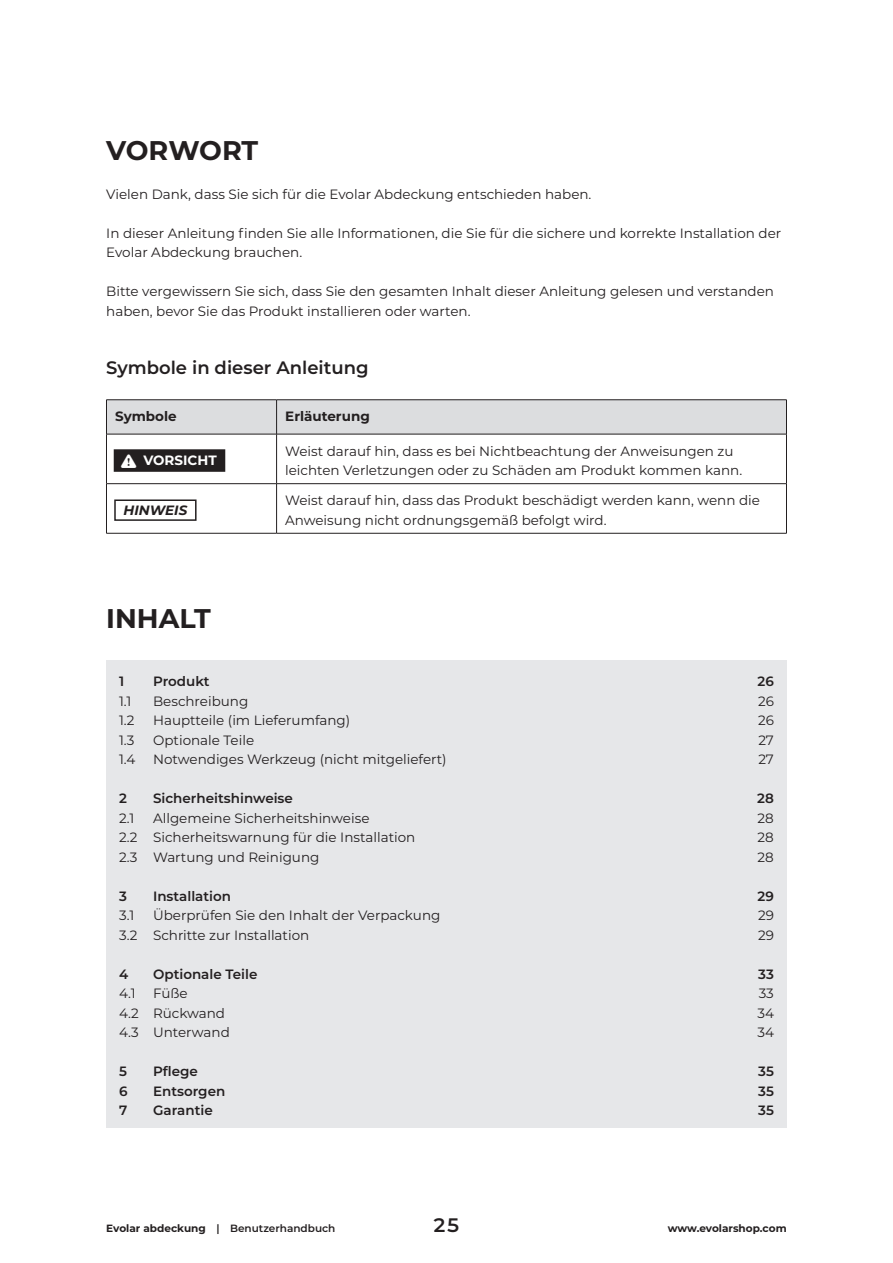
<style>
.page{position:relative;width:893px;height:1263px;background:#fff}
.page>*{position:absolute;margin:0;border:0;box-sizing:border-box;transform-origin:0 0}
.heading_1{font:700 27px "Montserrat";color:#231f20}
.t1{font:600 19.5px "Montserrat";color:#231f20}
.heading_2{font:600 18px "Montserrat";color:#231f20}
.body_1_VarA{font:13.5px/19.5px "Montserrat";color:#231f20}
.body_2{font:13.5px/19.5px "Montserrat";color:#231f20}
.t2{font:600 13.5px "Montserrat";color:#231f20}
.body_4{font:700 13.5px "Montserrat";color:#231f20}
.t3{font:700 13.5px "Montserrat";color:#fff}
.warning_4_VarA{font:italic 700 13.5px "Montserrat";color:#231f20}
.t4{font:600 10.5px "Montserrat";color:#231f20}
.t5{font:700 10.5px "Montserrat";color:#231f20}
.s1{font-weight:700}
</style>
<div class="page">
<div style="left:107px;top:400px;width:679px;height:34px;background:#dcdddf"></div>
<hr style="left:276px;top:400px;width:1px;height:34px;background:#231f20">
<hr style="left:106px;top:434px;width:1px;height:49px;background:#231f20">
<hr style="left:786px;top:434px;width:1px;height:49px;background:#231f20">
<hr style="left:106px;top:484px;width:1px;height:49px;background:#231f20">
<hr style="left:786px;top:484px;width:1px;height:49px;background:#231f20">
<hr style="left:106px;top:533px;width:171px;height:1px;background:#231f20">
<hr style="left:277px;top:533px;width:510px;height:1px;background:#231f20">
<hr style="left:106px;top:399px;width:171px;height:1px;background:#231f20">
<hr style="left:106px;top:400px;width:1px;height:34px;background:#231f20">
<hr style="left:277px;top:399px;width:510px;height:1px;background:#231f20">
<hr style="left:786px;top:400px;width:1px;height:34px;background:#231f20">
<hr style="left:276px;top:434px;width:1px;height:49px;background:#231f20">
<hr style="left:106px;top:483px;width:171px;height:1px;background:#231f20">
<hr style="left:277px;top:483px;width:510px;height:1px;background:#231f20">
<hr style="left:276px;top:484px;width:1px;height:49px;background:#231f20">
<hr style="left:106px;top:434px;width:171px;height:1px;background:#231f20">
<hr style="left:277px;top:434px;width:510px;height:1px;background:#231f20">
<div style="left:114px;top:449px;width:111px;height:23px;background:#231f20"></div>
<div style="left:114px;top:499px;width:83px;height:22px;border:2px solid #231f20"></div>
<div style="left:106px;top:660px;width:681px;height:468px;background:#e6e7e9"></div>
<p class="heading_1" style="left:106px;top:130px;width:153px">VORWORT</p>
<p class="body_1_VarA" style="left:106px;top:184px;width:487px">Vielen Dank, dass Sie sich für die Evolar Abdeckung entschieden haben.</p>
<p class="body_1_VarA" style="left:106px;top:223px;width:676px">In dieser Anleitung finden Sie alle Informationen, die Sie für die sichere und korrekte Installation der<br>Evolar Abdeckung brauchen.</p>
<p class="body_1_VarA" style="left:106px;top:281px;width:669px">Bitte vergewissern Sie sich, dass Sie den gesamten Inhalt dieser Anleitung gelesen und verstanden haben, bevor Sie das Produkt installieren oder warten.</p>
<p class="heading_2" style="left:106px;top:355px;width:264px">Symbole in dieser Anleitung</p>
<p class="body_4" style="left:115px;top:407px;width:63px">Symbole</p>
<p class="body_4" style="left:285px;top:407px;width:86px">Erläuterung</p>
<p class="t3" style="left:143px;top:451px;width:75px">VORSICHT</p>
<p class="body_2" style="left:285px;top:441px;width:459px">Weist darauf hin, dass es bei Nichtbeachtung der Anweisungen zu leichten Verletzungen oder zu Schäden am Produkt kommen kann.</p>
<p class="warning_4_VarA" style="left:123px;top:500px;width:65px">HINWEIS</p>
<p class="body_2" style="left:285px;top:490px;width:476px">Weist darauf hin, dass das Produkt beschädigt werden kann, wenn die<br>Anweisung nicht ordnungsgemäß befolgt wird.</p>
<p class="heading_1" style="left:106px;top:598px;width:106px">INHALT</p>
<p class="t2" style="left:119px;top:672px;width:7px">1</p>
<p class="t2" style="left:153px;top:672px;width:58px">Produkt</p>
<p class="t2" style="left:758px;top:672px;width:18px">26</p>
<p class="body_1_VarA" style="left:119px;top:691px;width:14px">1.1</p>
<p class="body_1_VarA" style="left:153px;top:691px;width:97px">Beschreibung</p>
<p class="body_1_VarA" style="left:758px;top:691px;width:17px">26</p>
<p class="body_1_VarA" style="left:119px;top:710px;width:17px">1.2</p>
<p class="body_1_VarA" style="left:153px;top:710px;width:199px">Hauptteile (im Lieferumfang)</p>
<p class="body_1_VarA" style="left:758px;top:710px;width:17px">26</p>
<p class="body_1_VarA" style="left:119px;top:730px;width:17px">1.3</p>
<p class="body_1_VarA" style="left:153px;top:730px;width:103px">Optionale Teile</p>
<p class="body_1_VarA" style="left:758px;top:730px;width:17px">27</p>
<p class="body_1_VarA" style="left:119px;top:749px;width:18px">1.4</p>
<p class="body_1_VarA" style="left:153px;top:749px;width:295px">Notwendiges Werkzeug (nicht mitgeliefert)</p>
<p class="body_1_VarA" style="left:758px;top:749px;width:17px">27</p>
<p class="t2" style="left:119px;top:789px;width:9px">2</p>
<p class="t2" style="left:153px;top:789px;width:141px">Sicherheitshinweise</p>
<p class="t2" style="left:757px;top:789px;width:18px">28</p>
<p class="body_1_VarA" style="left:119px;top:808px;width:17px">2.1</p>
<p class="body_1_VarA" style="left:153px;top:808px;width:218px">Allgemeine Sicherheitshinweise</p>
<p class="body_1_VarA" style="left:758px;top:808px;width:18px">28</p>
<p class="body_1_VarA" style="left:119px;top:827px;width:298px">2.2 Sicherheitswarnung für die Installation</p>
<p class="body_1_VarA" style="left:758px;top:827px;width:18px">28</p>
<p class="body_1_VarA" style="left:119px;top:847px;width:202px">2.3 Wartung und Reinigung</p>
<p class="body_1_VarA" style="left:758px;top:847px;width:18px">28</p>
<p class="t2" style="left:119px;top:886px;width:9px">3</p>
<p class="t2" style="left:153px;top:886px;width:80px">Installation</p>
<p class="t2" style="left:758px;top:886px;width:18px">29</p>
<p class="body_1_VarA" style="left:119px;top:905px;width:17px">3.1</p>
<p class="body_1_VarA" style="left:153px;top:905px;width:289px">Überprüfen Sie den Inhalt der Verpackung</p>
<p class="body_1_VarA" style="left:758px;top:905px;width:17px">29</p>
<p class="body_1_VarA" style="left:119px;top:925px;width:192px">3.2 Schritte zur Installation</p>
<p class="body_1_VarA" style="left:758px;top:925px;width:17px">29</p>
<p class="t2" style="left:119px;top:964px;width:11px">4</p>
<p class="t2" style="left:153px;top:964px;width:106px">Optionale Teile</p>
<p class="t2" style="left:758px;top:964px;width:17px">33</p>
<p class="body_1_VarA" style="left:119px;top:983px;width:18px">4.1</p>
<p class="body_1_VarA" style="left:153px;top:983px;width:36px">Füße</p>
<p class="body_1_VarA" style="left:759px;top:983px;width:17px">33</p>
<p class="body_1_VarA" style="left:119px;top:1003px;width:108px">4.2 Rückwand</p>
<p class="body_1_VarA" style="left:757px;top:1003px;width:18px">34</p>
<p class="body_1_VarA" style="left:119px;top:1022px;width:112px">4.3 Unterwand</p>
<p class="body_1_VarA" style="left:757px;top:1022px;width:18px">34</p>
<p class="t2" style="left:119px;top:1062px;width:9px">5</p>
<p class="t2" style="left:153px;top:1062px;width:46px">Pflege</p>
<p class="t2" style="left:758px;top:1062px;width:17px">35</p>
<p class="t2" style="left:119px;top:1081px;width:10px">6</p>
<p class="t2" style="left:153px;top:1081px;width:74px">Entsorgen</p>
<p class="t2" style="left:758px;top:1081px;width:17px">35</p>
<p class="t2" style="left:119px;top:1101px;width:10px">7</p>
<p class="t2" style="left:153px;top:1101px;width:61px">Garantie</p>
<p class="t2" style="left:758px;top:1101px;width:17px">35</p>
<p class="t4" style="left:106px;top:1221px;width:231px"><span class="s1">Evolar abdeckung</span> | Benutzerhandbuch</p>
<h2 class="t1" style="left:433px;top:1211px;width:29px">25</h2>
<p class="t5" style="left:668px;top:1221px;width:120px">www.evolarshop.com</p>
</div>
